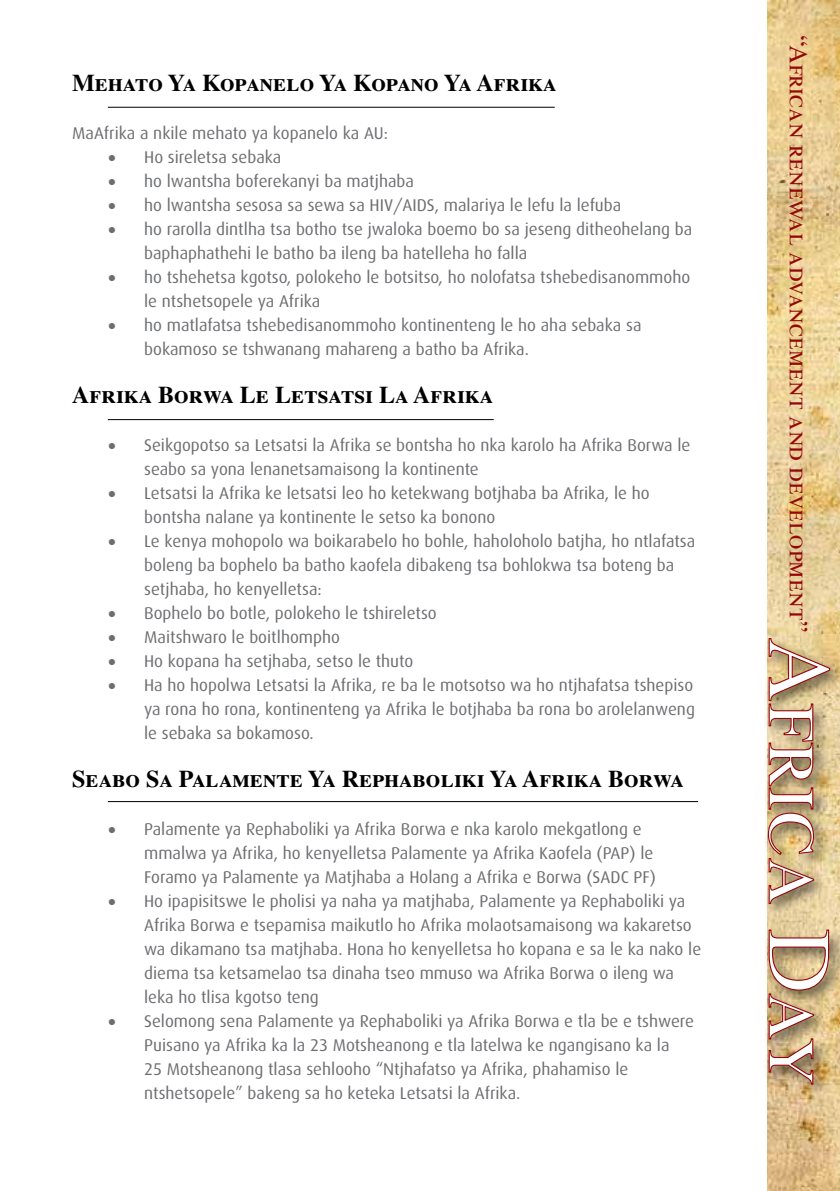
<style>
.page{position:relative;width:840px;height:1191px;background:#fff}
.page>*{position:absolute;margin:0;border:0;box-sizing:border-box;transform-origin:0 0}
.t1{font:26px "Times Roman SC";color:#94070a}
.t2{font:24px "Times Bold SC";color:#000}
.t3{font:17px/24px "Dax";color:#6d6e71}
</style>
<div class="page">
<img style="left:767px;top:0;width:72px;height:1191px">
<div style="left:762px;top:632px;width:77px;height:467px;background:#000;opacity:.6"></div>
<svg style="left:767px;top:637px;width:63px;height:448px;background:#cdb28e"></svg>
<hr style="left:108px;top:107px;width:446px;height:1px;background:#000">
<hr style="left:108px;top:419px;width:385px;height:1px;background:#000">
<hr style="left:108px;top:801px;width:589px;height:1px;background:#000">
<h2 class="t2" style="left:72px;top:68px;width:485px">Mehato Ya Kopanelo Ya Kopano Ya Afrika</h2>
<p class="t3" style="left:72px;top:121px;width:317px">MaAfrika a nkile mehato ya kopanelo ka AU:</p>
<p class="t3" style="left:108px;top:145px;width:175px">• Ho sireletsa sebaka</p>
<p class="t3" style="left:108px;top:169px;width:307px">• ho lwantsha boferekanyi ba matjhaba</p>
<p class="t3" style="left:108px;top:193px;width:514px">• ho lwantsha sesosa sa sewa sa HIV/AIDS, malariya le lefu la lefuba</p>
<p class="t3" style="left:144px;top:217px;width:549px;text-indent:-36px">• ho rarolla dintlha tsa botho tse jwaloka boemo bo sa jeseng ditheohelang ba baphaphathehi le batho ba ileng ba hatelleha ho falla</p>
<p class="t3" style="left:144px;top:265px;width:547px;text-indent:-36px">• ho tshehetsa kgotso, polokeho le botsitso, ho nolofatsa tshebedisanommoho le ntshetsopele ya Afrika</p>
<p class="t3" style="left:144px;top:313px;width:498px;text-indent:-36px">• ho matlafatsa tshebedisanommoho kontinenteng le ho aha sebaka sa bokamoso se tshwanang mahareng a batho ba Afrika.</p>
<h2 class="t2" style="left:72px;top:380px;width:422px">Afrika Borwa Le Letsatsi La Afrika</h2>
<p class="t3" style="left:144px;top:433px;width:547px;text-indent:-36px">• Seikgopotso sa Letsatsi la Afrika se bontsha ho nka karolo ha Afrika Borwa le seabo sa yona lenanetsamaisong la kontinente</p>
<p class="t3" style="left:144px;top:481px;width:506px;text-indent:-36px">• Letsatsi la Afrika ke letsatsi leo ho ketekwang botjhaba ba Afrika, le ho bontsha nalane ya kontinente le setso ka bonono</p>
<p class="t3" style="left:144px;top:529px;width:552px;text-indent:-36px">• Le kenya mohopolo wa boikarabelo ho bohle, haholoholo batjha, ho ntlafatsa boleng ba bophelo ba batho kaofela dibakeng tsa bohlokwa tsa boteng ba setjhaba, ho kenyelletsa:</p>
<p class="t3" style="left:108px;top:601px;width:330px">• Bophelo bo botle, polokeho le tshireletso</p>
<p class="t3" style="left:108px;top:625px;width:233px">• Maitshwaro le boitlhompho</p>
<p class="t3" style="left:108px;top:649px;width:306px">• Ho kopana ha setjhaba, setso le thuto</p>
<p class="t3" style="left:144px;top:673px;width:552px;text-align:justify;text-indent:-36px">• Ha ho hopolwa Letsatsi la Afrika, re ba le motsotso wa ho ntjhafatsa tshepiso ya rona ho rona, kontinenteng ya Afrika le botjhaba ba rona bo arolelanweng le sebaka sa bokamoso.</p>
<h2 class="t2" style="left:72px;top:764px;width:613px">Seabo Sa Palamente Ya Rephaboliki Ya Afrika Borwa</h2>
<p class="t3" style="left:144px;top:817px;width:513px;text-indent:-36px">• Palamente ya Rephaboliki ya Afrika Borwa e nka karolo mekgatlong e mmalwa ya Afrika, ho kenyelletsa Palamente ya Afrika Kaofela (PAP) le<br>Foramo ya Palamente ya Matjhaba a Holang a Afrika e Borwa (SADC PF)</p>
<p class="t3" style="left:144px;top:889px;width:558px;text-indent:-36px">• Ho ipapisitswe le pholisi ya naha ya matjhaba, Palamente ya Rephaboliki ya Afrika Borwa e tsepamisa maikutlo ho Afrika molaotsamaisong wa kakaretso wa dikamano tsa matjhaba. Hona ho kenyelletsa ho kopana e sa le ka nako le diema tsa ketsamelao tsa dinaha tseo mmuso wa Afrika Borwa o ileng wa leka ho tlisa kgotso teng</p>
<p class="t3" style="left:144px;top:1009px;width:551px;text-indent:-36px">• Selomong sena Palamente ya Rephaboliki ya Afrika Borwa e tla be e tshwere Puisano ya Afrika ka la 23 Motsheanong e tla latelwa ke ngangisano ka la<br>25 Motsheanong tlasa sehlooho “Ntjhafatso ya Afrika, phahamiso le ntshetsopele” bakeng sa ho keteka Letsatsi la Afrika.</p>
<h1 class="t1" style="left:812px;top:35px;width:598px;rotate:90deg">“African renewal advancement and development”</h1>
</div>
